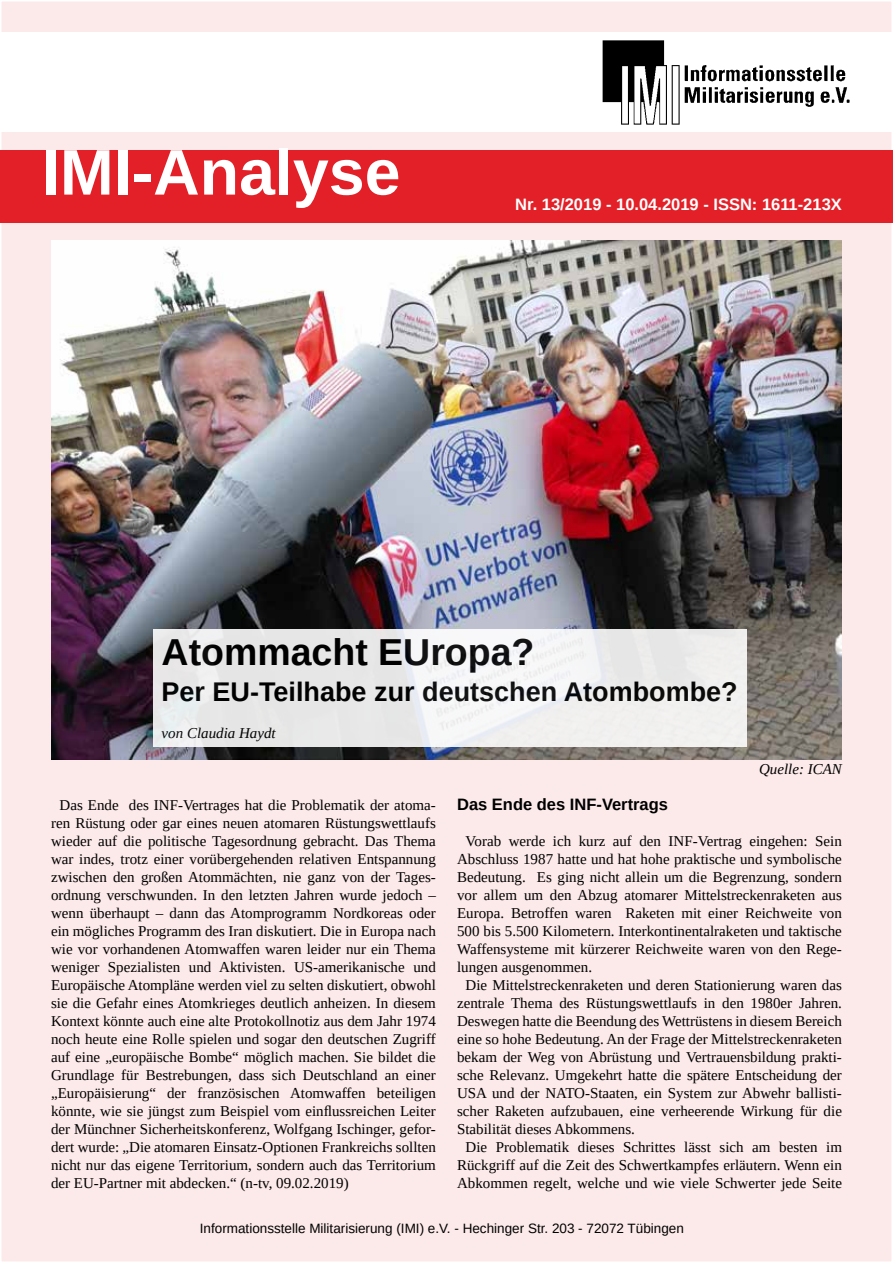
<style>
.page{position:relative;width:893px;height:1263px;background:#fff}
.page>*{position:absolute;margin:0;border:0;box-sizing:border-box;transform-origin:0 0}
.t1{font:700 64.5px "Liberation Sans";color:#fff}
.t2{font:700 37.5px "Liberation Sans";color:#000}
.t3{font:700 27px "Liberation Sans";color:#000}
.t4{font:700 16.5px "Liberation Sans";color:#fff}
.t5{font:700 16.5px "Liberation Sans";color:#000}
.t6{font:15px/18px "Liberation Serif";color:#000;text-align:justify}
.t7{font:italic 15px "Liberation Serif";color:#000}
.t8{font:13.5px "Liberation Sans";color:#000}
</style>
<div class="page">
<div style="left:0;top:0;width:893px;height:1263px;background:#fce9e9;border:2px solid #fff"></div>
<div style="left:0;top:32px;width:893px;height:100px;background:#fff"></div>
<div style="left:0;top:150px;width:893px;height:73px;background:#e31f27"></div>
<img style="left:602px;top:40px;width:248px;height:85px">
<img style="left:51px;top:240px;width:791px;height:519px">
<div style="left:153px;top:629px;width:593px;height:118px;background:linear-gradient(to right,#e7e8e9,#f2f2f2)"></div>
<h1 class="t1" style="left:42px;top:128px;width:360px">IMI-Analyse</h1>
<p class="t4" style="left:515px;top:193px;width:328px">Nr. 13/2019 - 10.04.2019 - ISSN: 1611-213X</p>
<h2 class="t2" style="left:162px;top:626px;width:374px">Atommacht EUropa?</h2>
<h3 class="t3" style="left:162px;top:673px;width:578px">Per EU-Teilhabe zur deutschen Atombombe?</h3>
<p class="t7" style="left:162px;top:723px;width:116px">von Claudia Haydt</p>
<p class="t7" style="left:759px;top:759px;width:84px">Quelle: ICAN</p>
<p class="t6" style="left:51px;top:796px;width:386px;text-indent:9px">Das Ende des INF-Vertrages hat die Problematik der atoma&shy;ren Rüstung oder gar eines neuen atomaren Rüstungswettlaufs wieder auf die politische Tagesordnung gebracht. Das Thema war indes, trotz einer vorübergehenden relativen Entspannung zwischen den großen Atommächten, nie ganz von der Tages&shy;ordnung verschwunden. In den letzten Jahren wurde jedoch – wenn überhaupt – dann das Atomprogramm Nordkoreas oder ein mögliches Programm des Iran diskutiert. Die in Europa nach wie vor vorhandenen Atomwaffen waren leider nur ein Thema weniger Spezialisten und Aktivisten. US-amerikanische und Europäische Atompläne werden viel zu selten diskutiert, obwohl sie die Gefahr eines Atomkrieges deutlich anheizen. In diesem Kontext könnte auch eine alte Protokollnotiz aus dem Jahr 1974 noch heute eine Rolle spielen und sogar den deutschen Zugriff auf eine „europäische Bombe“ möglich machen. Sie bildet die Grundlage für Bestrebungen, dass sich Deutschland an einer „Europäisierung“ der französischen Atomwaffen beteiligen könnte, wie sie jüngst zum Beispiel vom einflussreichen Leiter der Münchner Sicherheitskonferenz, Wolfgang Ischinger, gefor&shy;dert wurde: „Die atomaren Einsatz-Optionen Frankreichs sollten nicht nur das eigene Territorium, sondern auch das Territorium der EU-Partner mit abdecken.“ (n-tv, 09.02.2019)</p>
<p class="t5" style="left:457px;top:793px;width:212px">Das Ende des INF-Vertrags</p>
<p class="t6" style="left:466px;top:832px;width:378px">Vorab werde ich kurz auf den INF-Vertrag eingehen: Sein</p>
<p class="t6" style="left:457px;top:850px;width:386px">Abschluss 1987 hatte und hat hohe praktische und symbolische</p>
<p class="t6" style="left:457px;top:868px;width:386px">Bedeutung. Es ging nicht allein um die Begrenzung, sondern</p>
<p class="t6" style="left:457px;top:886px;width:386px">vor allem um den Abzug atomarer Mittelstreckenraketen aus</p>
<p class="t6" style="left:457px;top:904px;width:386px">Europa. Betroffen waren Raketen mit einer Reichweite von</p>
<p class="t6" style="left:457px;top:922px;width:386px">500 bis 5.500 Kilometern. Interkontinentalraketen und taktische</p>
<p class="t6" style="left:457px;top:940px;width:386px">Waffensysteme mit kürzerer Reichweite waren von den Rege-</p>
<p class="t6" style="left:457px;top:958px;width:136px">lungen ausgenommen.</p>
<p class="t6" style="left:466px;top:976px;width:378px">Die Mittelstreckenraketen und deren Stationierung waren das</p>
<p class="t6" style="left:457px;top:994px;width:386px">zentrale Thema des Rüstungswettlaufs in den 1980er Jahren.</p>
<p class="t6" style="left:457px;top:1012px;width:386px">Deswegen hatte die Beendung des Wettrüstens in diesem Bereich</p>
<p class="t6" style="left:457px;top:1030px;width:386px">eine so hohe Bedeutung. An der Frage der Mittelstreckenraketen</p>
<p class="t6" style="left:457px;top:1048px;width:386px">bekam der Weg von Abrüstung und Vertrauensbildung prakti-</p>
<p class="t6" style="left:457px;top:1066px;width:386px">sche Relevanz. Umgekehrt hatte die spätere Entscheidung der</p>
<p class="t6" style="left:457px;top:1084px;width:386px">USA und der NATO-Staaten, ein System zur Abwehr ballisti-</p>
<p class="t6" style="left:457px;top:1102px;width:386px">scher Raketen aufzubauen, eine verheerende Wirkung für die</p>
<p class="t6" style="left:457px;top:1120px;width:179px">Stabilität dieses Abkommens.</p>
<p class="t6" style="left:466px;top:1138px;width:378px">Die Problematik dieses Schrittes lässt sich am besten im</p>
<p class="t6" style="left:457px;top:1156px;width:386px">Rückgriff auf die Zeit des Schwertkampfes erläutern. Wenn ein</p>
<p class="t6" style="left:457px;top:1174px;width:386px">Abkommen regelt, welche und wie viele Schwerter jede Seite</p>
<p class="t8" style="left:200px;top:1220px;width:485px">Informationsstelle Militarisierung (IMI) e.V. - Hechinger Str. 203 - 72072 Tübingen</p>
</div>
